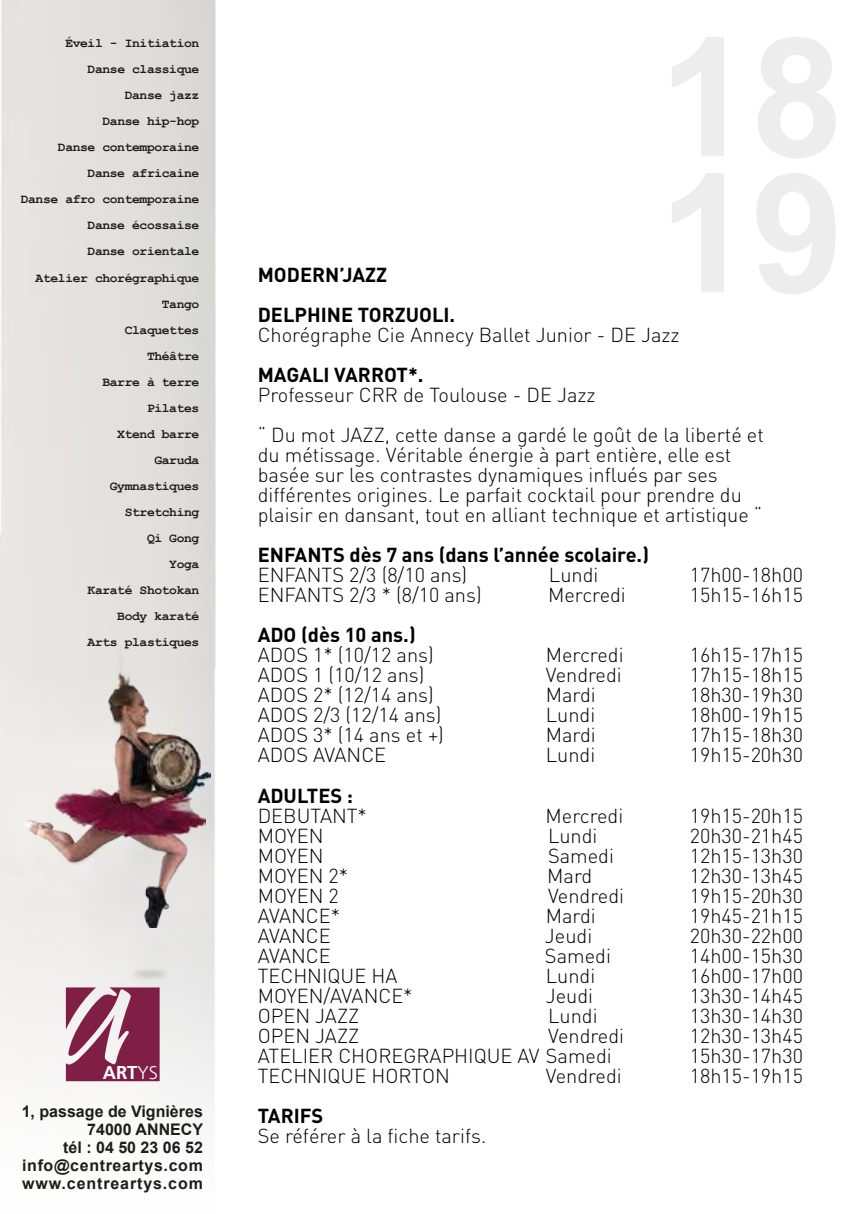
<style>
.page{position:relative;width:862px;height:1214px;background:#fff}
.page>*{position:absolute;margin:0;border:0;box-sizing:border-box;transform-origin:0 0}
.t1{font:300 20px/20px "DIN";color:#000}
.t2{font:700 20px/40px "DIN";color:#000}
.t3{font:700 18.4px "Frutiger LT";color:#fff}
.t4{font:700 16px/18px "Arial";color:#1d1d1b;text-align:right}
.t5{font:700 13px/26px "Courier New";letter-spacing:-.03em;color:#1d1d1b;text-align:right}
.s1{font-weight:300}
</style>
<div class="page">
<img style="left:0;top:0;width:216px;height:1111px">
<img style="left:128px;top:965px;width:43px;height:17px">
<img style="left:25px;top:671px;width:186px;height:256px">
<img style="left:55px;top:787px;width:150px;height:50px">
<svg style="left:66px;top:987px;width:94px;height:94px"></svg>
<p class="t5" style="left:21px;top:30px;width:180px">Éveil - Initiation<br>Danse classique<br>Danse jazz<br>Danse hip-hop<br>Danse contemporaine<br>Danse africaine<br>Danse afro contemporaine<br>Danse écossaise<br>Danse orientale<br>Atelier chorégraphique<br>Tango<br>Claquettes<br>Théâtre<br>Barre à terre<br>Pilates<br>Xtend barre<br>Garuda<br>Gymnastiques<br>Stretching<br>Qi Gong<br>Yoga<br>Karaté Shotokan<br>Body karaté<br>Arts plastiques</p>
<p class="t3" style="left:103px;top:1061px;width:57px">ART<span class="s1">YS</span></p>
<p class="t4" style="left:22px;top:1102px;width:183px">1, passage de Vignières<br>74000 ANNECY<br>tél : 04 50 23 06 52 info@centreartys.com www.centreartys.com</p>
<p class="t2" style="left:258px;top:254px;width:199px">MODERN’JAZZ<br>DELPHINE TORZUOLI.</p>
<p class="t1" style="left:258px;top:325px;width:423px">Chorégraphe Cie Annecy Ballet Junior - DE Jazz</p>
<p class="t2" style="left:258px;top:354px;width:167px">MAGALI VARROT*.</p>
<p class="t1" style="left:258px;top:375px;width:508px;line-height:40px">Professeur CRR de Toulouse - DE Jazz<br>“ Du mot JAZZ, cette danse a gardé le goût de la liberté et</p>
<p class="t1" style="left:258px;top:445px;width:506px">du métissage. Véritable énergie à part entière, elle est basée sur les contrastes dynamiques influés par ses différentes origines. Le parfait cocktail pour prendre du plaisir en dansant, tout en alliant technique et artistique “</p>
<p class="t2" style="left:258px;top:534px;width:393px">ENFANTS dès 7 ans (dans l’année scolaire.)</p>
<p class="t1" style="left:258px;top:565px;width:211px">ENFANTS 2/3 (8/10 ans)</p>
<p class="t1" style="left:549px;top:565px;width:51px">Lundi</p>
<p class="t1" style="left:690px;top:565px;width:115px">17h00-18h00</p>
<p class="t1" style="left:258px;top:585px;width:225px">ENFANTS 2/3 * (8/10 ans)</p>
<p class="t1" style="left:548px;top:585px;width:79px">Mercredi</p>
<p class="t1" style="left:690px;top:585px;width:115px">15h15-16h15</p>
<p class="t2" style="left:258px;top:614px;width:159px">ADO (dès 10 ans.)</p>
<p class="t1" style="left:258px;top:645px;width:178px">ADOS 1* (10/12 ans)</p>
<p class="t1" style="left:546px;top:645px;width:79px">Mercredi</p>
<p class="t1" style="left:690px;top:645px;width:115px">16h15-17h15</p>
<p class="t1" style="left:258px;top:665px;width:168px">ADOS 1 (10/12 ans)</p>
<p class="t1" style="left:546px;top:665px;width:77px">Vendredi</p>
<p class="t1" style="left:690px;top:665px;width:115px">17h15-18h15</p>
<p class="t1" style="left:258px;top:685px;width:178px">ADOS 2* (12/14 ans)</p>
<p class="t1" style="left:546px;top:685px;width:52px">Mardi</p>
<p class="t1" style="left:690px;top:685px;width:115px">18h30-19h30</p>
<p class="t1" style="left:258px;top:705px;width:185px">ADOS 2/3 (12/14 ans)</p>
<p class="t1" style="left:546px;top:705px;width:51px">Lundi</p>
<p class="t1" style="left:690px;top:705px;width:115px">18h00-19h15</p>
<p class="t1" style="left:258px;top:725px;width:188px">ADOS 3* (14 ans et +)</p>
<p class="t1" style="left:546px;top:725px;width:52px">Mardi</p>
<p class="t1" style="left:690px;top:725px;width:115px">17h15-18h30</p>
<p class="t1" style="left:258px;top:745px;width:130px">ADOS AVANCE</p>
<p class="t1" style="left:546px;top:745px;width:51px">Lundi</p>
<p class="t1" style="left:690px;top:745px;width:115px">19h15-20h30</p>
<p class="t2" style="left:258px;top:774px;width:97px">ADULTES :</p>
<p class="t1" style="left:258px;top:805px;width:111px">DEBUTANT*</p>
<p class="t1" style="left:545px;top:805px;width:79px">Mercredi</p>
<p class="t1" style="left:690px;top:805px;width:115px">19h15-20h15</p>
<p class="t1" style="left:258px;top:825px;width:67px">MOYEN</p>
<p class="t1" style="left:548px;top:825px;width:51px">Lundi</p>
<p class="t1" style="left:690px;top:825px;width:115px">20h30-21h45</p>
<p class="t1" style="left:258px;top:845px;width:67px">MOYEN</p>
<p class="t1" style="left:548px;top:845px;width:67px">Samedi</p>
<p class="t1" style="left:690px;top:845px;width:115px">12h15-13h30</p>
<p class="t1" style="left:258px;top:865px;width:92px">MOYEN 2*</p>
<p class="t1" style="left:547px;top:865px;width:47px">Mard</p>
<p class="t1" style="left:690px;top:865px;width:115px">12h30-13h45</p>
<p class="t1" style="left:258px;top:885px;width:83px">MOYEN 2</p>
<p class="t1" style="left:548px;top:885px;width:77px">Vendredi</p>
<p class="t1" style="left:690px;top:885px;width:115px">19h15-20h30</p>
<p class="t1" style="left:258px;top:905px;width:84px">AVANCE*</p>
<p class="t1" style="left:546px;top:905px;width:52px">Mardi</p>
<p class="t1" style="left:690px;top:905px;width:115px">19h45-21h15</p>
<p class="t1" style="left:258px;top:925px;width:74px">AVANCE</p>
<p class="t1" style="left:545px;top:925px;width:49px">Jeudi</p>
<p class="t1" style="left:690px;top:925px;width:115px">20h30-22h00</p>
<p class="t1" style="left:258px;top:945px;width:74px">AVANCE</p>
<p class="t1" style="left:545px;top:945px;width:67px">Samedi</p>
<p class="t1" style="left:690px;top:945px;width:115px">14h00-15h30</p>
<p class="t1" style="left:258px;top:965px;width:141px">TECHNIQUE HA</p>
<p class="t1" style="left:546px;top:965px;width:51px">Lundi</p>
<p class="t1" style="left:690px;top:965px;width:115px">16h00-17h00</p>
<p class="t1" style="left:258px;top:985px;width:156px">MOYEN/AVANCE*</p>
<p class="t1" style="left:546px;top:985px;width:49px">Jeudi</p>
<p class="t1" style="left:690px;top:985px;width:115px">13h30-14h45</p>
<p class="t1" style="left:258px;top:1005px;width:103px">OPEN JAZZ</p>
<p class="t1" style="left:548px;top:1005px;width:51px">Lundi</p>
<p class="t1" style="left:690px;top:1005px;width:115px">13h30-14h30</p>
<p class="t1" style="left:258px;top:1025px;width:103px">OPEN JAZZ</p>
<p class="t1" style="left:548px;top:1025px;width:77px">Vendredi</p>
<p class="t1" style="left:690px;top:1025px;width:115px">12h30-13h45</p>
<p class="t1" style="left:258px;top:1045px;width:355px">ATELIER CHOREGRAPHIQUE AV Samedi</p>
<p class="t1" style="left:690px;top:1045px;width:115px">15h30-17h30</p>
<p class="t1" style="left:258px;top:1065px;width:194px">TECHNIQUE HORTON</p>
<p class="t1" style="left:546px;top:1065px;width:77px">Vendredi</p>
<p class="t1" style="left:690px;top:1065px;width:115px">18h15-19h15</p>
<p class="t2" style="left:258px;top:1094px;width:67px">TARIFS</p>
<p class="t1" style="left:258px;top:1125px;width:230px">Se référer à la fiche tarifs.</p>
</div>
